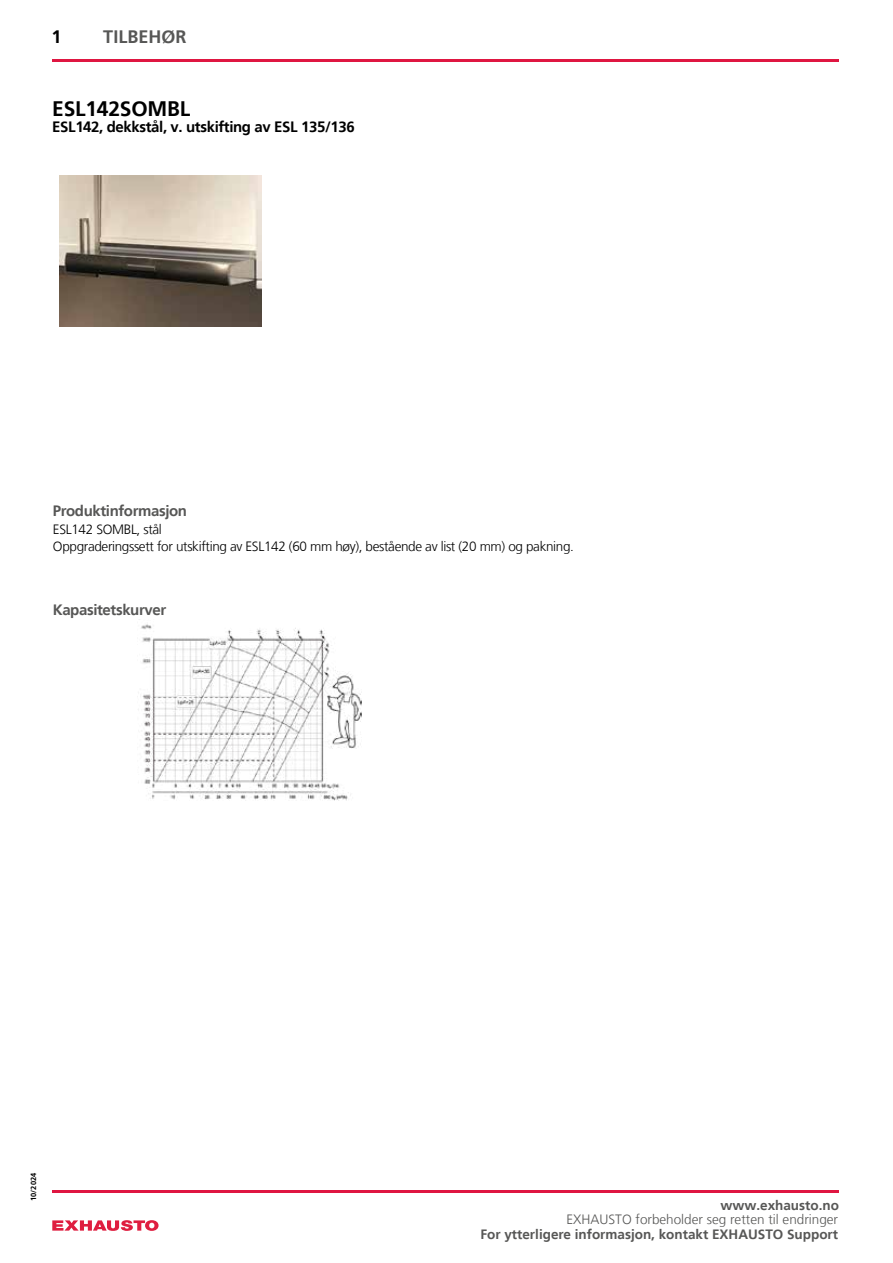
<style>
.page{position:relative;width:893px;height:1263px;background:#fff}
.page>*{position:absolute;margin:0;border:0;box-sizing:border-box;transform-origin:0 0}
.t1{font:700 21px "Frutiger LT";letter-spacing:-.01em;color:#000}
.t2{font:700 18px "Frutiger LT";color:#575756}
.t3{font:700 18px "Frutiger LT";color:#000}
.t4{font:700 15px "Frutiger LT";letter-spacing:-.025em;color:#000}
.t5{font:700 15px "Frutiger LT";letter-spacing:-.025em;color:#575756}
.t6{font:300 13.5px/16.5px "Frutiger LT";letter-spacing:-.025em;color:#000}
.t7{font:700 13.5px "Frutiger LT";color:#575756}
.t8{font:300 13.5px "Frutiger LT";color:#575756}
.t9{font:700 7.5px "Frutiger LT";color:#000}
</style>
<div class="page">
<img style="left:138px;top:624px;width:223px;height:177px">
<svg style="left:52px;top:1220px;width:107px;height:11px"></svg>
<hr style="left:52px;top:60px;width:787px;height:2px;background:#df1641">
<img style="left:59px;top:175px;width:202px;height:152px">
<hr style="left:52px;top:1190px;width:787px;height:2px;background:#df1641">
<h2 class="t3" style="left:52px;top:27px;width:12px">1</h2>
<h2 class="t2" style="left:103px;top:27px;width:85px">TILBEHØR</h2>
<h1 class="t1" style="left:52px;top:96px;width:139px">ESL142SOMBL</h1>
<p class="t4" style="left:52px;top:118px;width:304px">ESL142, dekkstål, v. utskifting av ESL 135/136</p>
<p class="t5" style="left:53px;top:502px;width:136px">Produktinformasjon</p>
<p class="t6" style="left:53px;top:522px;width:523px">ESL142 SOMBL, stål<br>Oppgraderingssett for utskifting av ESL142 (60 mm høy), bestående av list (20 mm) og pakning.</p>
<p class="t5" style="left:53px;top:601px;width:115px">Kapasitetskurver</p>
<p class="t9" style="left:29px;top:1201px;width:29px;rotate:-90deg">10/2024</p>
<p class="t7" style="left:720px;top:1198px;width:120px">www.exhausto.no</p>
<p class="t8" style="left:566px;top:1212px;width:273px">EXHAUSTO forbeholder seg retten til endringer</p>
<p class="t7" style="left:480px;top:1226px;width:359px">For ytterligere informasjon, kontakt EXHAUSTO Support</p>
</div>
